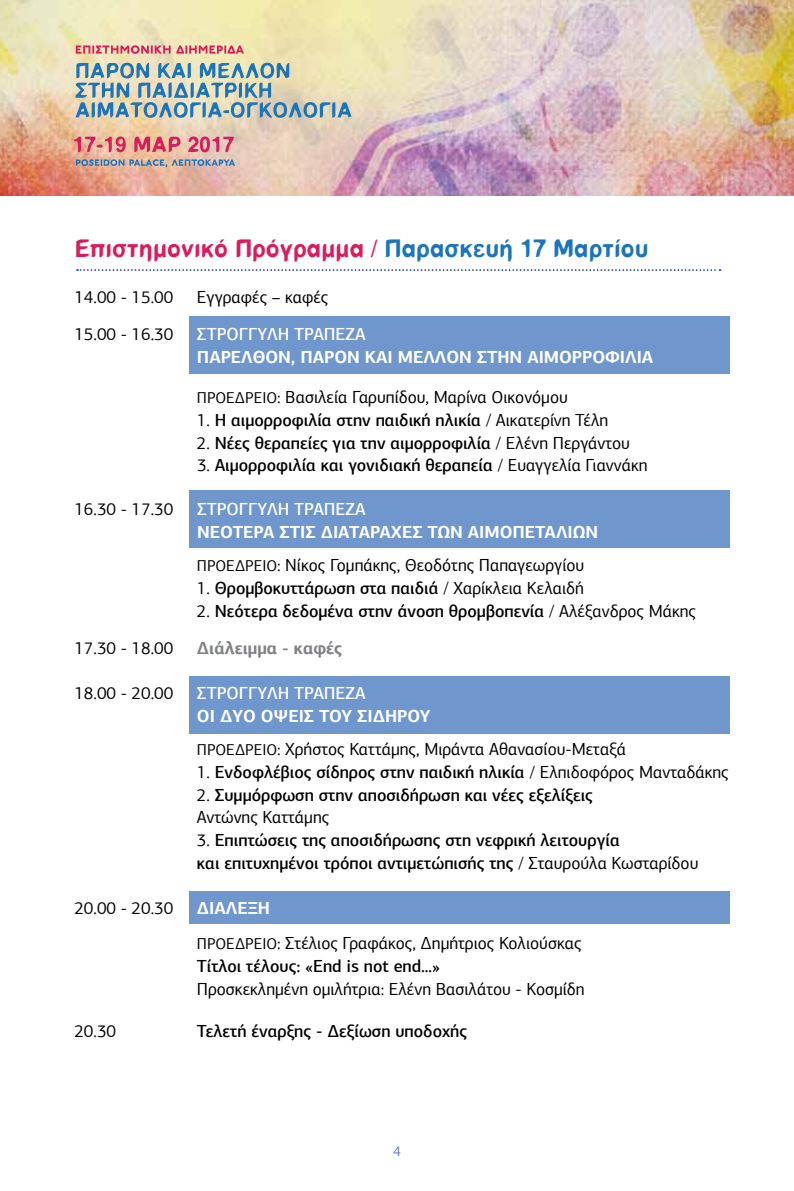
<style>
.page{position:relative;width:794px;height:1191px;background:#fff}
.page>*{position:absolute;margin:0;border:0;box-sizing:border-box;transform-origin:0 0}
.t1{font:24.5px "CF Milk";color:#da1c5c}
.t2{font:500 17.5px/22.8px "PF Agora Sans Pro";color:#000}
.t3{font:17.5px/22.8px "PF Agora Sans Pro";color:#000}
.t4{font:500 17.5px "PF Agora Sans Pro";letter-spacing:.165em;color:#fff}
.t5{font:700 17.5px "PF Agora Sans Pro";letter-spacing:.025em;color:#fff}
.t6{font:700 17.5px "PF Agora Sans Pro";letter-spacing:.035em;color:#fff}
.t7{font:700 17.5px "PF Agora Sans Pro";color:#fff}
.t8{font:700 17.5px "PF Agora Sans Pro";color:#808285}
.t9{font:15.75px "PF Agora Sans Pro";color:#000}
.t10{font:14px "PF Agora Sans Pro";color:#6c77b9}
.s1{color:#1c75bc}
.s2{font-size:15.75px}
.s3{font-weight:400}
.s4{font-weight:500}
</style>
<div class="page">
<div style="left:189px;top:316px;width:540px;height:58px;background:#7096ce"></div>
<div style="left:189px;top:490px;width:540px;height:57px;background:#7096ce"></div>
<div style="left:189px;top:890px;width:540px;height:33px;background:#7096ce"></div>
<div style="left:189px;top:676px;width:540px;height:57px;background:#7096ce"></div>
<img style="left:0;top:0;width:794px;height:195px">
<svg style="left:74px;top:136px;width:52px;height:16px"></svg>
<svg style="left:134px;top:137px;width:46px;height:15px"></svg>
<svg style="left:188px;top:136px;width:46px;height:16px"></svg>
<svg style="left:76px;top:159px;width:159px;height:8px"></svg>
<svg style="left:76px;top:45px;width:168px;height:9px;background:#e58d8f"></svg>
<svg style="left:75px;top:63px;width:276px;height:55px;background:#adbeb9"></svg>
<svg style="left:77px;top:269px;width:643px;height:2px"></svg>
<h1 class="t1" style="left:74px;top:235px;width:575px">Επιστημονικό Πρόγραμμα / <span class="s1">Παρασκευή 17 Μαρτίου</span></h1>
<p class="t3" style="left:74px;top:286px;width:100px">14.00 - 15.00</p>
<p class="t3" style="left:197px;top:286px;width:133px">Εγγραφές – καφές</p>
<p class="t3" style="left:74px;top:323px;width:100px">15.00 - 16.30</p>
<p class="t4" style="left:197px;top:323px;width:169px">Στρογγυλή τράπεζα</p>
<p class="t5" style="left:197px;top:346px;width:457px">Παρελθόν, παρόν και μέλλο ν στην αιμο ρροφιλία</p>
<p class="t9" style="left:197px;top:388px;width:29px">Προεδ</p>
<p class="t3" style="left:245px;top:386px;width:324px"><span class="s2">ρείο</span>: Βασιλεία Γαρυπίδου, Μαρίνα Οικονόμου</p>
<p class="t2" style="left:197px;top:408px;width:413px"><span class="s3">1.</span> Η αιμορροφιλία στην παιδική ηλικία <span class="s3">/ Αικατερίνη Τέλη</span></p>
<p class="t2" style="left:197px;top:431px;width:434px"><span class="s3">2.</span> Νέες θεραπείες για την αιμορροφιλία <span class="s3">/ Ελένη Περγάντου</span></p>
<p class="t2" style="left:197px;top:454px;width:452px"><span class="s3">3.</span> Αιμορροφιλία και γονιδιακή θεραπεία <span class="s3">/ Ευαγγελία Γιαννάκη</span></p>
<p class="t3" style="left:74px;top:498px;width:100px">16.30 - 17.30</p>
<p class="t4" style="left:197px;top:498px;width:169px">Στρογγυλή τράπεζα</p>
<p class="t6" style="left:197px;top:521px;width:403px">Ν εότερα στις διαταραχές των αιμοπ εταλίων</p>
<p class="t9" style="left:197px;top:556px;width:29px">Προεδ</p>
<p class="t3" style="left:245px;top:554px;width:341px"><span class="s2">ρείο</span>: Νίκος Γομπάκης, Θεοδότης Παπαγεωργίου</p>
<p class="t2" style="left:197px;top:576px;width:388px"><span class="s3">1.</span> Θρομβοκυττάρωση στα παιδιά <span class="s3">/ Χαρίκλεια Κελαιδή</span></p>
<p class="t2" style="left:197px;top:599px;width:501px"><span class="s3">2.</span> Νεότερα δεδομένα στην άνοση θρομβοπενία <span class="s3">/ Αλέξανδρος Μάκης</span></p>
<p class="t3" style="left:74px;top:636px;width:100px">17.30 - 18.00</p>
<p class="t8" style="left:197px;top:636px;width:147px">Διάλειμμα - καφές</p>
<p class="t3" style="left:74px;top:682px;width:100px">18.00 - 20.00</p>
<p class="t4" style="left:197px;top:682px;width:169px">Στρογγυλή τράπεζα</p>
<p class="t7" style="left:197px;top:704px;width:223px">Οι δύο όψεις του σιδήρου</p>
<p class="t9" style="left:197px;top:740px;width:29px">Προεδ</p>
<p class="t3" style="left:245px;top:738px;width:382px"><span class="s2">ρείο</span> : Xρήστος Καττάμης, Μιράντα Αθανασίου-Μεταξά</p>
<p class="t2" style="left:197px;top:760px;width:533px"><span class="s3">1.</span> Ενδοφλέβιος σίδηρος στην παιδική ηλικία <span class="s3">/ Ελπιδοφόρος Μανταδάκης</span></p>
<p class="t2" style="left:197px;top:783px;width:397px"><span class="s3">2.</span> Συμμόρφωση στην αποσιδήρωση και νέες εξελίξεις<br><span class="s3">Αντώνης Καττάμης</span></p>
<p class="t2" style="left:197px;top:828px;width:503px"><span class="s3">3.</span> Επιπτώσεις της αποσιδήρωσης στη νεφρική λειτουργία<br>και επιτυχημένοι τρόποι αντιμετώπισής της <span class="s3">/ Σταυρούλα Κωσταρίδου</span></p>
<p class="t3" style="left:74px;top:897px;width:100px">20.00 - 20.30</p>
<p class="t7" style="left:197px;top:897px;width:75px">Διάλεξη</p>
<p class="t9" style="left:197px;top:934px;width:29px">Προεδ</p>
<p class="t3" style="left:197px;top:932px;width:386px;text-indent:48px"><span class="s2">ρείο</span> : Στέλιος Γραφάκος, Δημήτριος Κολιούσκας<br><span class="s4">Τίτλοι τέλους: «End is not end…»</span></p>
<p class="t3" style="left:197px;top:977px;width:389px">Προσκεκλημένη ομιλήτρια: Ελένη Βασιλάτου - Κοσμίδη</p>
<p class="t3" style="left:74px;top:1019px;width:43px">20.30</p>
<p class="t2" style="left:197px;top:1019px;width:272px">Τελετή έναρξης - Δεξίωση υποδοχής</p>
<p class="t10" style="left:393px;top:1143px;width:9px">4</p>
</div>
